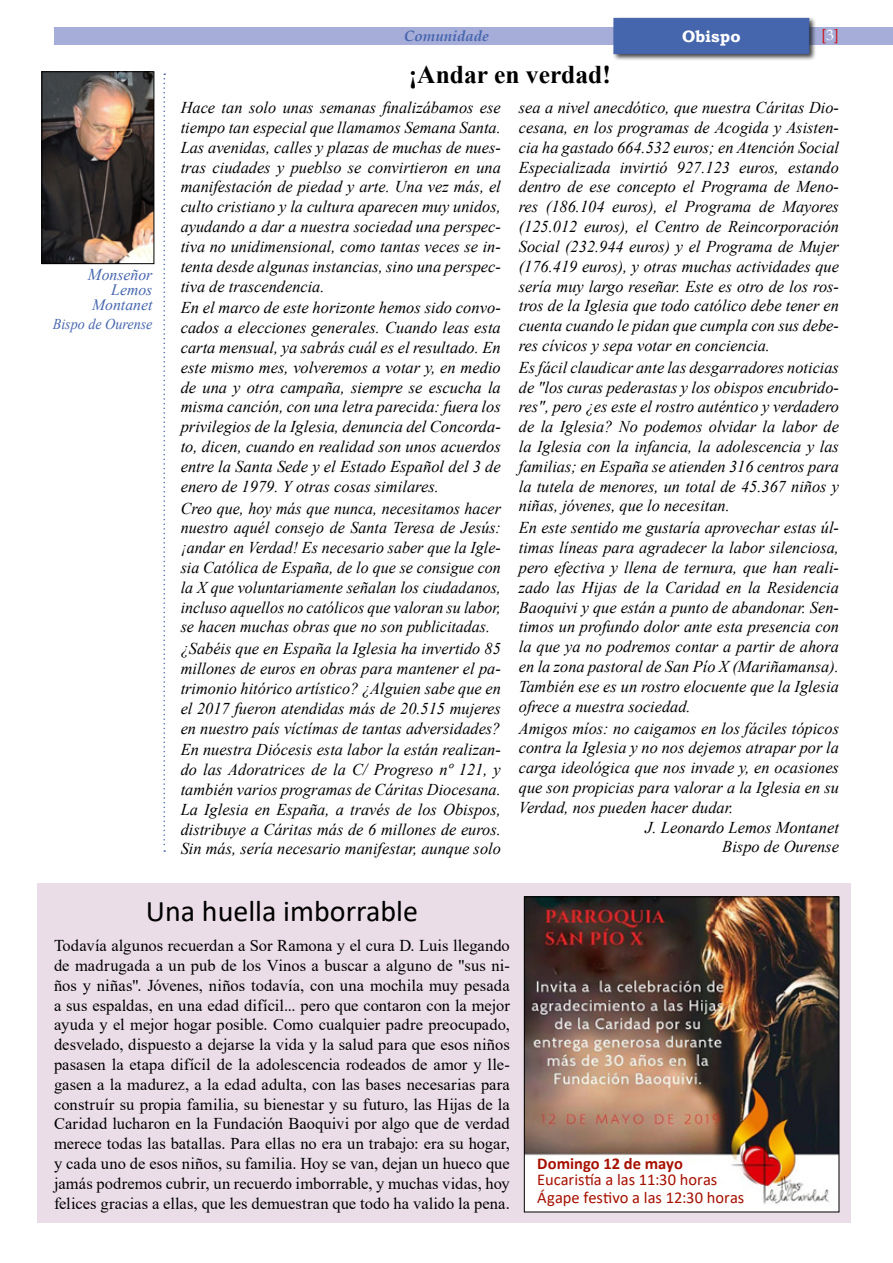
<style>
.page{position:relative;width:893px;height:1263px;background:#fff}
.page>*{position:absolute;margin:0;border:0;box-sizing:border-box;transform-origin:0 0}
.t1{font:30px "Calibri";color:#000}
.t2{font:700 25.5px "Times New Roman";color:#000}
.t3{font:italic 16.5px/19.8px "Times New Roman";color:#000;text-align:justify}
.t4{font:16.5px/19.8px "Times New Roman";letter-spacing:.005em;color:#000;text-align:justify}
.t5{font:16.5px/18px "Calibri";color:#a61000}
.t6{font:700 16.5px "Calibri";color:#a61000}
.t7{font:700 16.5px "Bookman Old Style";color:#fff}
.t8{font:italic 15.75px/15px "Times New Roman";color:#4565ad;text-align:right}
.t9{font:italic 15px "Times New Roman";color:#4565ad;scale:.94 1}
.t10{font:italic 700 15px "Book Antiqua";color:#4565ad}
.t11{font:15px "Book Antiqua";color:#cd171a}
.s1{color:#fff}
.s2{font-size:16.5px}
</style>
<div class="page">
<div style="left:54px;top:27px;width:839px;height:18px;background:#a5add8"></div>
<div style="left:612px;top:16px;width:204px;height:46px;background:#000;opacity:.75"></div>
<div style="left:614px;top:18px;width:195px;height:36px;background:#4565ad"></div>
<div style="left:37px;top:884px;width:814px;height:339px;background:#ebdde7"></div>
<svg style="left:163px;top:74px;width:2px;height:778px"></svg>
<img style="left:44px;top:74px;width:108px;height:188px">
<div style="left:42px;top:72px;width:112px;height:192px;border:1px solid #000"></div>
<img style="left:526px;top:899px;width:311px;height:311px">
<div style="left:524px;top:897px;width:315px;height:315px;border:1px solid #000"></div>
<svg style="left:534px;top:1153px;width:213px;height:60px;background:#f5f4f4"></svg>
<p class="t10" style="left:404px;top:26px;width:86px">Comunidade</p>
<p class="t7" style="left:682px;top:24px;width:60px">Obispo</p>
<p class="t11" style="left:821px;top:24px;width:19px">[<span class="s1">3</span>]</p>
<p class="t8" style="left:88px;top:267px;width:66px"><span class="s2">M</span>onseñor<br>Lemos<br>Montanet</p>
<p class="t9" style="left:53px;top:314px;width:108px">Bispo de Ourense</p>
<h2 class="t2" style="left:409px;top:56px;width:204px">¡Andar en verdad!</h2>
<p class="t3" style="left:181px;top:97px;width:322px">Hace tan solo unas semanas finalizábamos ese tiempo tan especial que llamamos Semana Santa.<br>Las avenidas, calles y plazas de muchas de nues&shy;tras ciudades y pueblso se convirtieron en una manifestación de piedad y arte. Una vez más, el culto cristiano y la cultura aparecen muy unidos, ayudando a dar a nuestra sociedad una perspec&shy;tiva no unidimensional, como tantas veces se in&shy;tenta desde algunas instancias, sino una perspec&shy;tiva de trascendencia.</p>
<p class="t3" style="left:181px;top:298px;width:322px">En el marco de este horizonte hemos sido convo&shy;cados a elecciones generales. Cuando leas esta carta mensual, ya sabrás cuál es el resultado. En este mismo mes, volveremos a votar y, en medio de una y otra campaña, siempre se escucha la misma canción, con una letra parecida: fuera los privilegios de la Iglesia, denuncia del Concorda&shy;to, dicen, cuando en realidad son unos acuerdos entre la Santa Sede y el Estado Español del 3 de enero de 1979. Y otras cosas similares.</p>
<p class="t3" style="left:181px;top:498px;width:322px">Creo que, hoy más que nunca, necesitamos hacer nuestro aquél consejo de Santa Teresa de Jesús: ¡andar en Verdad! Es necesario saber que la Igle&shy;sia Católica de España, de lo que se consigue con la X que voluntariamente señalan los ciudadanos, incluso aquellos no católicos que valoran su labor, se hacen muchas obras que no son publicitadas.</p>
<p class="t3" style="left:181px;top:638px;width:322px">¿Sabéis que en España la Iglesia ha invertido 85 millones de euros en obras para mantener el pa&shy;trimonio hitórico artístico? ¿Alguien sabe que en el 2017 fueron atendidas más de 20.515 mujeres en nuestro país víctímas de tantas adversidades?</p>
<p class="t3" style="left:181px;top:740px;width:322px">En nuestra Diócesis esta labor la están realizan&shy;do las Adoratrices de la C/ Progreso nº 121, y también varios programas de Cáritas Diocesana.<br>La Iglesia en España, a través de los Obispos, distribuye a Cáritas más de 6 millones de euros.<br>Sin más, sería necesario manifestar, aunque solo</p>
<p class="t3" style="left:519px;top:97px;width:322px">sea a nivel anecdótico, que nuestra Cáritas Dio&shy;cesana, en los programas de Acogida y Asisten&shy;cia ha gastado 664.532 euros; en Atención Social Especializada invirtió 927.123 euros, estando dentro de ese concepto el Programa de Meno&shy;res (186.104 euros), el Programa de Mayores (125.012 euros), el Centro de Reincorporación Social (232.944 euros) y el Programa de Mujer (176.419 euros), y otras muchas actividades que sería muy largo reseñar. Este es otro de los ros&shy;tros de la Iglesia que todo católico debe tener en cuenta cuando le pidan que cumpla con sus debe&shy;res cívicos y sepa votar en conciencia.</p>
<p class="t3" style="left:519px;top:357px;width:322px">Es fácil claudicar ante las desgarradores noticias de "los curas pederastas y los obispos encubrido&shy;res", pero ¿es este el rostro auténtico y verdadero de la Iglesia? No podemos olvidar la labor de la Iglesia con la infancia, la adolescencia y las familias; en España se atienden 316 centros para la tutela de menores, un total de 45.367 niños y niñas, jóvenes, que lo necesitan.</p>
<p class="t3" style="left:519px;top:518px;width:322px">En este sentido me gustaría aprovechar estas úl&shy;timas líneas para agradecer la labor silenciosa, pero efectiva y llena de ternura, que han reali&shy;zado las Hijas de la Caridad en la Residencia Baoquivi y que están a punto de abandonar. Sen&shy;timos un profundo dolor ante esta presencia con la que ya no podremos contar a partir de ahora en la zona pastoral de San Pío X (Mariñamansa).<br>También ese es un rostro elocuente que la Iglesia ofrece a nuestra sociedad.</p>
<p class="t3" style="left:519px;top:718px;width:322px">Amigos míos: no caigamos en los fáciles tópicos</p>
<p class="t3" style="left:519px;top:737px;width:322px">contra la Iglesia y no nos dejemos atrapar por la</p>
<p class="t3" style="left:519px;top:757px;width:322px">carga ideológica que nos invade y, en ocasiones</p>
<p class="t3" style="left:519px;top:777px;width:322px">que son propicias para valorar a la Iglesia en su</p>
<p class="t3" style="left:519px;top:797px;width:216px">Verdad, nos pueden hacer dudar.</p>
<p class="t3" style="left:645px;top:817px;width:195px">J. Leonardo Lemos Montanet</p>
<p class="t3" style="left:722px;top:836px;width:118px">Bispo de Ourense</p>
<h1 class="t1" style="left:146px;top:891px;width:274px">Una huella imborrable</h1>
<p class="t4" style="left:54px;top:935px;width:457px">Todavía algunos recuerdan a Sor Ramona y el cura D. Luis llegando de madrugada a un pub de los Vinos a buscar a alguno de "sus ni&shy;ños y niñas". Jóvenes, niños todavía, con una mochila muy pesada a sus espaldas, en una edad difícil... pero que contaron con la mejor ayuda y el mejor hogar posible. Como cualquier padre preocupado, desvelado, dispuesto a dejarse la vida y la salud para que esos niños pasasen la etapa difícil de la adolescencia rodeados de amor y lle&shy;gasen a la madurez, a la edad adulta, con las bases necesarias para construír su propia familia, su bienestar y su futuro, las Hijas de la Caridad lucharon en la Fundación Baoquivi por algo que de verdad merece todas las batallas. Para ellas no era un trabajo: era su hogar, y cada uno de esos niños, su familia. Hoy se van, dejan un hueco que jamás podremos cubrir, un recuerdo imborrable, y muchas vidas, hoy felices gracias a ellas, que les demuestran que todo ha valido la pena.</p>
<p class="t6" style="left:537px;top:1151px;width:147px">Domingo 12 de mayo</p>
<p class="t5" style="left:537px;top:1170px;width:208px">Eucaristía a las 11:30 horas<br>Ágape festivo a las 12:30 horas</p>
</div>
